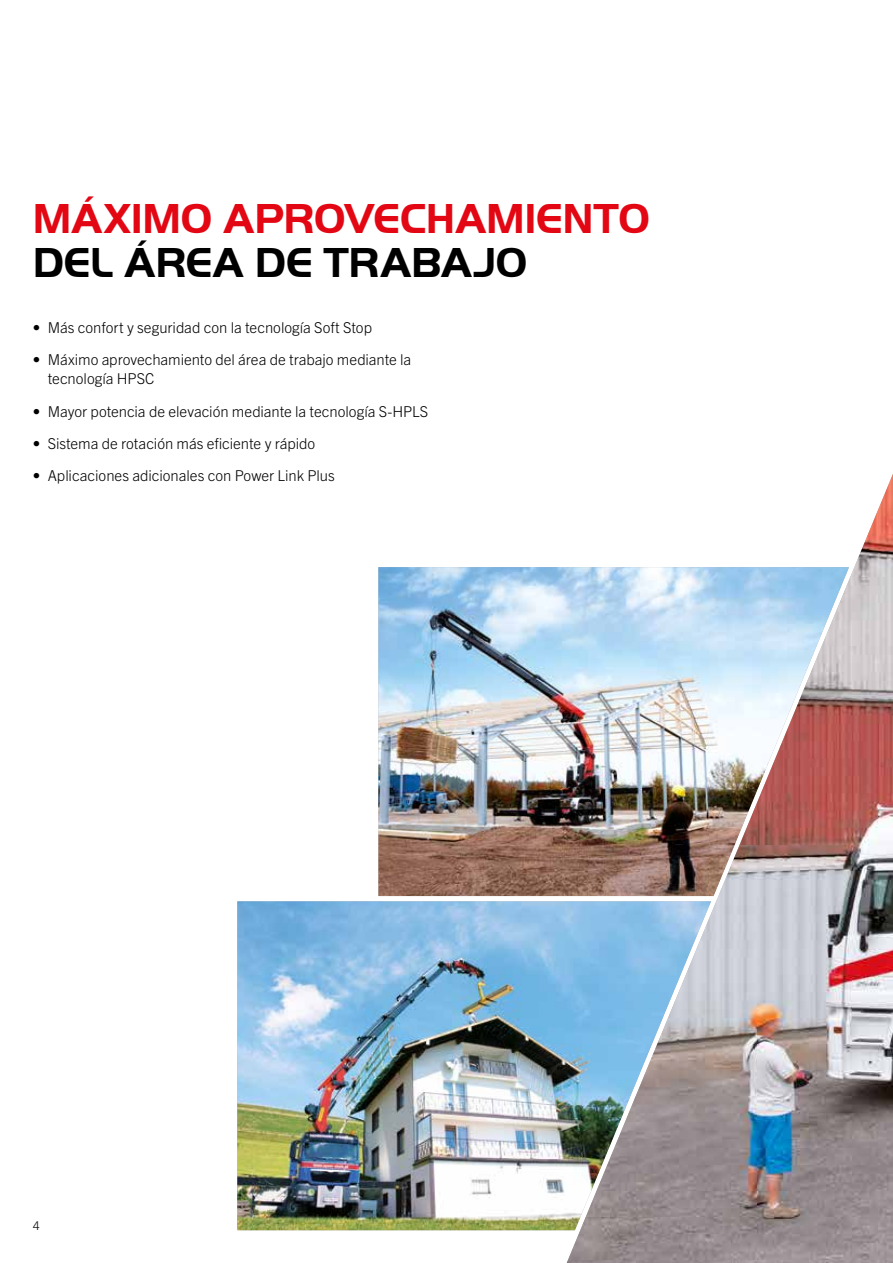
<style>
.page{position:relative;width:893px;height:1263px;background:#fff}
.page>*{position:absolute;margin:0;border:0;box-sizing:border-box;transform-origin:0 0}
.t1{font:700 43.5px "Palfinger Handel Gothic";letter-spacing:-.01em;color:#e30613}
.t2{font:700 43.5px "Palfinger Handel Gothic";letter-spacing:-.005em;color:#000}
.t3{font:300 15px/19.5px "Trade Gothic Next LT Pro";letter-spacing:-.005em;color:#000}
.t4{font:300 12px "Trade Gothic Next LT Pro";color:#000}
</style>
<div class="page">
<img style="left:567px;top:474px;width:326px;height:789px">
<img style="left:237px;top:901px;width:474px;height:329px">
<img style="left:378px;top:567px;width:471px;height:329px">
<h1 class="t1" style="left:33px;top:194px;width:619px">MÁXIMO APROVECHAMIENTO</h1>
<h1 class="t2" style="left:33px;top:238px;width:496px">DEL ÁREA DE TRABAJO</h1>
<p class="t3" style="left:33px;top:316px;width:341px">• Más confort y seguridad con la tecnología Soft Stop</p>
<p class="t3" style="left:48px;top:349px;width:365px;text-indent:-15px">• Máximo aprovechamiento del área de trabajo mediante la tecnología HPSC</p>
<p class="t3" style="left:33px;top:400px;width:397px">• Mayor potencia de elevación mediante la tecnología S-HPLS</p>
<p class="t3" style="left:33px;top:433px;width:284px">• Sistema de rotación más eficiente y rápido</p>
<p class="t3" style="left:33px;top:465px;width:303px">• Aplicaciones adicionales con Power Link Plus</p>
<p class="t4" style="left:33px;top:1217px;width:8px">4</p>
</div>
